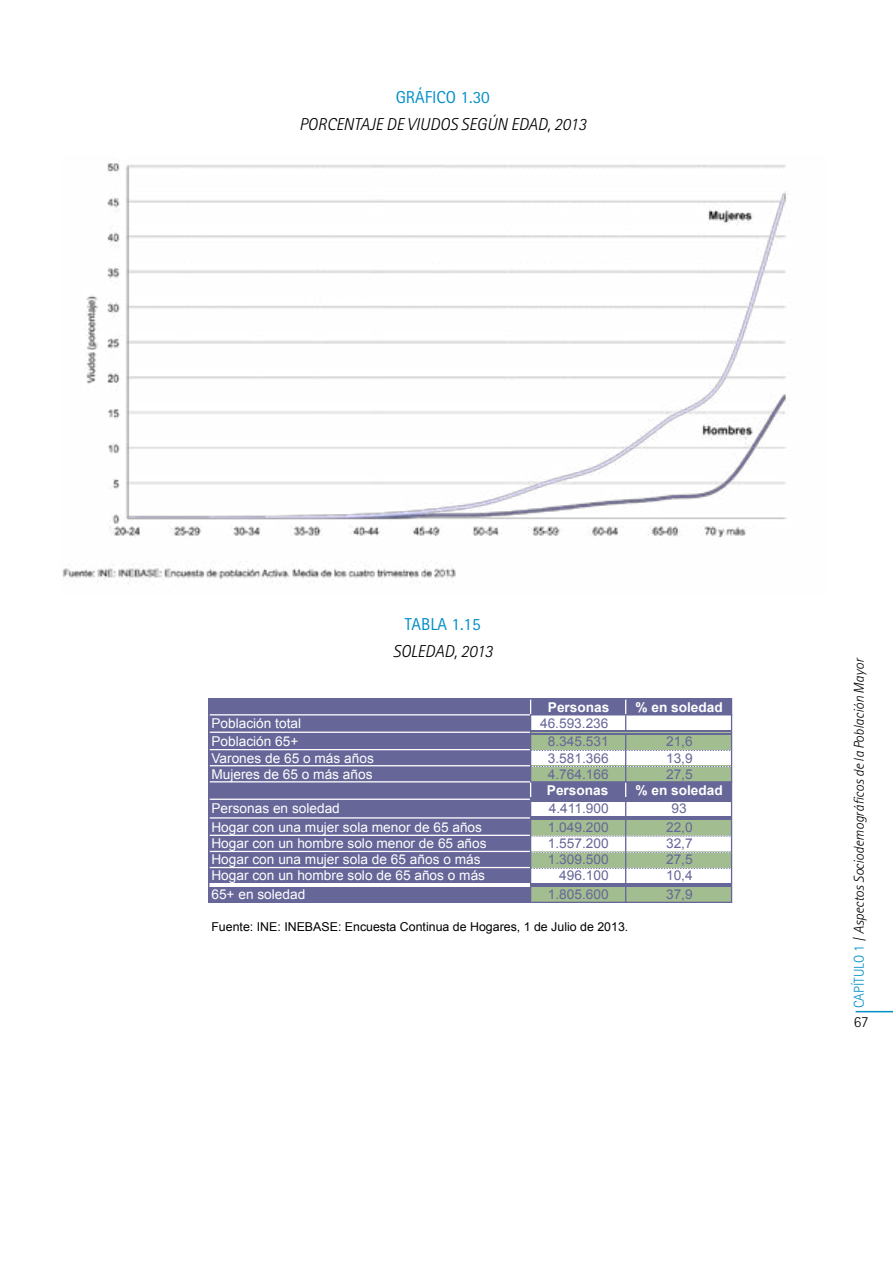
<style>
.page{position:relative;width:893px;height:1263px;background:#fff}
.page>*{position:absolute;margin:0;border:0;box-sizing:border-box;transform-origin:0 0}
.Pa6_1{font:italic 300 17.25px "Rotis Sans Serif";color:#000}
.Pa1_1{font:17.25px "Rotis Sans Serif";color:#008fc9}
.Pa1_1-2{font:17.25px "Rotis Sans Serif";color:#008ec7}
.t1{font:300 15.45px "Rotis Sans Serif";color:#000}
.t2{font:italic 300 14.25px "Rotis Sans Serif";letter-spacing:-.005em;color:#000}
.t3{font:13.5px "Arial";color:#fff}
.t4{font:13.5px "Arial";color:#669}
.t5{font:700 13.5px "Arial";color:#fff}
.t6{font:12.3px "Arial";color:#000}
.s1{color:#008ec7}
.s2{font-style:inherit}
.s3{font-style:normal;color:#008fc9}
.s4{font-style:normal}
</style>
<div class="page">
<hr style="left:855px;top:1011px;width:38px;height:1px;background:#008fc9">
<img style="left:62px;top:163px;width:725px;height:422px">
<div style="left:209px;top:699px;width:523px;height:16px;background:#669"></div>
<div style="left:209px;top:715px;width:322px;height:35px;background:#669"></div>
<div style="left:531px;top:732px;width:201px;height:18px;background:#a2bd90"></div>
<div style="left:209px;top:750px;width:322px;height:32px;background:#669"></div>
<div style="left:531px;top:766px;width:201px;height:16px;background:#a2bd90"></div>
<div style="left:209px;top:782px;width:523px;height:17px;background:#669"></div>
<div style="left:209px;top:799px;width:322px;height:37px;background:#669"></div>
<div style="left:531px;top:818px;width:201px;height:18px;background:#a2bd90"></div>
<div style="left:209px;top:835px;width:322px;height:33px;background:#669"></div>
<div style="left:531px;top:851px;width:201px;height:17px;background:#a2bd90"></div>
<div style="left:209px;top:867px;width:322px;height:36px;background:#669"></div>
<div style="left:531px;top:885px;width:201px;height:18px;background:#a2bd90"></div>
<hr style="left:209px;top:714px;width:321px;height:1px;background:#fff">
<svg style="left:530px;top:699px;width:1px;height:15px"></svg>
<hr style="left:209px;top:732px;width:321px;height:1px;background:#fff">
<hr style="left:209px;top:749px;width:321px;height:1px;background:#fff">
<hr style="left:531px;top:750px;width:94px;height:1px;background:#bfbfbf">
<svg style="left:625px;top:699px;width:1px;height:31px"></svg>
<hr style="left:209px;top:765px;width:321px;height:1px;background:#fff">
<hr style="left:531px;top:766px;width:94px;height:1px;background:#bfbfbf">
<hr style="left:209px;top:781px;width:321px;height:1px;background:#fff">
<hr style="left:625px;top:734px;width:1px;height:48px;background:#669">
<hr style="left:209px;top:799px;width:321px;height:1px;background:#fff">
<svg style="left:530px;top:782px;width:1px;height:15px"></svg>
<hr style="left:209px;top:817px;width:321px;height:1px;background:#fff">
<hr style="left:209px;top:835px;width:321px;height:1px;background:#fff">
<hr style="left:531px;top:836px;width:94px;height:1px;background:#bfbfbf">
<svg style="left:625px;top:782px;width:1px;height:34px"></svg>
<hr style="left:209px;top:851px;width:321px;height:1px;background:#fff">
<hr style="left:531px;top:852px;width:94px;height:1px;background:#bfbfbf">
<hr style="left:209px;top:867px;width:321px;height:1px;background:#fff">
<hr style="left:531px;top:868px;width:94px;height:1px;background:#bfbfbf">
<hr style="left:209px;top:883px;width:321px;height:1px;background:#fff">
<hr style="left:209px;top:885px;width:321px;height:2px;background:#fff">
<hr style="left:625px;top:820px;width:1px;height:63px;background:#669">
<hr style="left:208px;top:698px;width:1px;height:205px;background:#669">
<svg style="left:625px;top:887px;width:1px;height:15px"></svg>
<hr style="left:731px;top:699px;width:1px;height:204px;background:#669">
<hr style="left:209px;top:698px;width:523px;height:1px;background:#669">
<hr style="left:531px;top:714px;width:201px;height:1px;background:#669">
<hr style="left:531px;top:730px;width:200px;height:2px;background:#669">
<hr style="left:531px;top:733px;width:200px;height:1px;background:#669">
<hr style="left:626px;top:750px;width:105px;height:1px;background:#bfbfbf">
<hr style="left:626px;top:766px;width:105px;height:1px;background:#bfbfbf">
<hr style="left:531px;top:781px;width:201px;height:1px;background:#669">
<hr style="left:531px;top:797px;width:200px;height:2px;background:#669">
<hr style="left:531px;top:800px;width:200px;height:1px;background:#669">
<hr style="left:531px;top:816px;width:200px;height:1px;background:#669">
<hr style="left:531px;top:818px;width:200px;height:2px;background:#669">
<hr style="left:626px;top:836px;width:105px;height:1px;background:#bfbfbf">
<hr style="left:626px;top:852px;width:105px;height:1px;background:#bfbfbf">
<hr style="left:626px;top:868px;width:105px;height:1px;background:#bfbfbf">
<hr style="left:530px;top:883px;width:201px;height:1px;background:#669">
<hr style="left:530px;top:885px;width:201px;height:2px;background:#669">
<hr style="left:531px;top:902px;width:201px;height:1px;background:#669">
<p class="Pa1_1" style="left:396px;top:87px;width:96px">GRÁFICO 1.3<span class="s1">0</span></p>
<p class="Pa6_1" style="left:299px;top:114px;width:289px">PORCENTAJE DE VIUDOS SEGÚN EDAD, 2013</p>
<p class="Pa1_1-2" style="left:405px;top:614px;width:78px">TABLA 1.15</p>
<p class="Pa6_1" style="left:393px;top:641px;width:102px">SOLEDAD, 2013</p>
<p class="t5" style="left:548px;top:698px;width:63px">Personas</p>
<p class="t5" style="left:635px;top:698px;width:89px">% en soledad</p>
<p class="t3" style="left:211px;top:714px;width:91px">Población total</p>
<p class="t4" style="left:540px;top:714px;width:70px">46.593.236</p>
<p class="t3" style="left:211px;top:733px;width:89px">Población 65+</p>
<p class="t4" style="left:548px;top:733px;width:62px">8.345.531</p>
<p class="t4" style="left:666px;top:733px;width:28px">21,6</p>
<p class="t3" style="left:211px;top:749px;width:164px">Varones de 65 o más años</p>
<p class="t4" style="left:548px;top:749px;width:62px">3.581.366</p>
<p class="t4" style="left:666px;top:749px;width:28px">13,9</p>
<p class="t3" style="left:211px;top:765px;width:163px">Mujeres de 65 o más años</p>
<p class="t4" style="left:548px;top:765px;width:62px">4.764.166</p>
<p class="t4" style="left:666px;top:765px;width:28px">27,5</p>
<p class="t5" style="left:547px;top:781px;width:63px">Personas</p>
<p class="t5" style="left:635px;top:781px;width:89px">% en soledad</p>
<p class="t3" style="left:211px;top:800px;width:130px">Personas en soledad</p>
<p class="t4" style="left:549px;top:800px;width:61px">4.411.900</p>
<p class="t4" style="left:672px;top:800px;width:17px">93</p>
<p class="t3" style="left:211px;top:818px;width:272px">Hogar con una mujer sola menor de 65 años</p>
<p class="t4" style="left:548px;top:818px;width:62px">1.049.200</p>
<p class="t4" style="left:666px;top:818px;width:28px">22,0</p>
<p class="t3" style="left:211px;top:835px;width:277px">Hogar con un hombre solo menor de 65 años</p>
<p class="t4" style="left:548px;top:835px;width:62px">1.557.200</p>
<p class="t4" style="left:666px;top:835px;width:28px">32,7</p>
<p class="t3" style="left:211px;top:851px;width:271px">Hogar con una mujer sola de 65 años o más</p>
<p class="t4" style="left:548px;top:851px;width:62px">1.309.500</p>
<p class="t4" style="left:666px;top:851px;width:28px">27,5</p>
<p class="t3" style="left:211px;top:867px;width:275px">Hogar con un hombre solo de 65 años o más</p>
<p class="t4" style="left:559px;top:867px;width:51px">496.100</p>
<p class="t4" style="left:666px;top:867px;width:28px">10,4</p>
<p class="t3" style="left:211px;top:885px;width:95px">65+ en soledad</p>
<p class="t4" style="left:548px;top:885px;width:62px">1.805.600</p>
<p class="t4" style="left:666px;top:885px;width:28px">37,9</p>
<p class="t6" style="left:211px;top:919px;width:418px">Fuente: INE: INEBASE: <span class="s2">E</span>ncuesta Continua de Hogares, 1 de Julio de 2013.</p>
<p class="t2" style="left:851px;top:1008px;width:352px;rotate:-90deg"><span class="s3">CAPÍTULO 1</span> <span class="s4">/</span> Aspectos Sociodemográficos de la Población Mayor</p>
<p class="t1" style="left:854px;top:1013px;width:16px">67</p>
</div>
